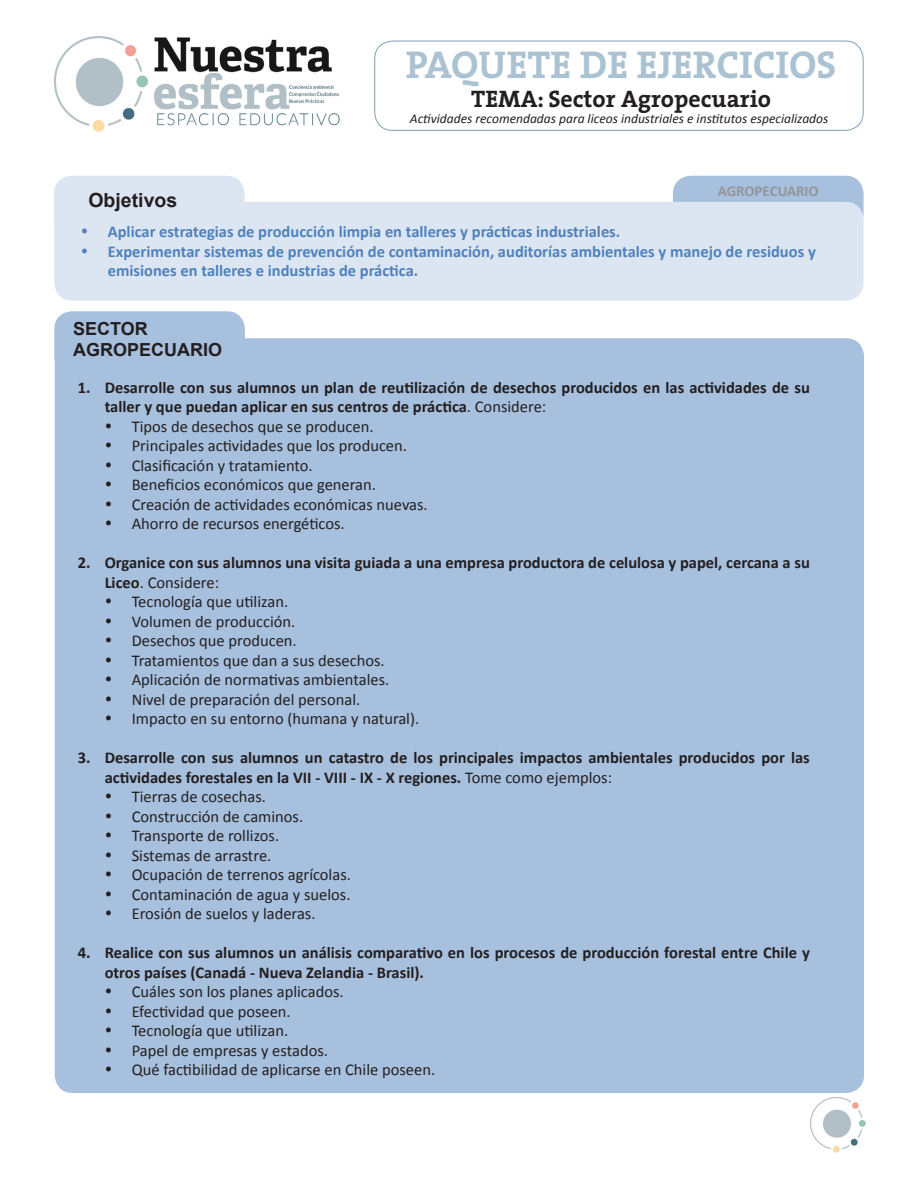
<style>
.page{position:relative;width:918px;height:1188px;background:#fff}
.page>*{position:absolute;margin:0;border:0;box-sizing:border-box;transform-origin:0 0}
.t1{font:700 39px "The Serif";color:#aac2d2}
.t2{font:700 24px "The Serif";color:#231f20}
.t3{font:700 19.5px "Arial";color:#231f20}
.t4{font:700 18px/21.6px "Arial";color:#231f20}
.t5{font:16.5px "Calibri";color:#231f20}
.t6{font:700 16.5px/19.5px "Calibri";color:#231f20}
.t7{font:700 16.5px/19.5px "Calibri";color:#4f81bd}
.t8{font:700 15px "Calibri";color:#939598}
.t9{font:italic 13.5px "Calibri";color:#231f20}
.s1{font-weight:400}
</style>
<div class="page">
<div style="left:673px;top:176px;width:191px;height:56px;background:#a7c0de;border-radius:18px"></div>
<img style="left:54px;top:36px;width:286px;height:96px">
<div style="left:374px;top:41px;width:490px;height:90px;border:1px solid #7ea1b7;border-radius:18px"></div>
<img style="left:810px;top:1098px;width:56px;height:55px">
<div style="left:54px;top:176px;width:191px;height:63px;background:#dce6f2;border-radius:18px"></div>
<div style="left:54px;top:202px;width:810px;height:99px;background:#dce6f2;border-radius:18px"></div>
<div style="left:54px;top:311px;width:191px;height:63px;background:#a7c0de;border-radius:18px"></div>
<div style="left:55px;top:338px;width:809px;height:755px;background:#a7c0de;border-radius:18px"></div>
<p class="t3" style="left:88px;top:189px;width:90px">Objetivos</p>
<p class="t1" style="left:406px;top:32px;width:432px">PAQUETE DE EJERCICIOS</p>
<p class="t2" style="left:471px;top:79px;width:301px">TEMA: Sector Agropecuario</p>
<p class="t9" style="left:410px;top:110px;width:420px">Actividades recomendadas para liceos industriales e institutos especializados</p>
<p class="t8" style="left:718px;top:182px;width:102px">AGROPECUARIO</p>
<p class="t7" style="left:81px;top:222px;width:541px">• Aplicar estrategias de producción limpia en talleres y prácticas industriales.</p>
<p class="t7" style="left:108px;top:241px;width:710px;text-indent:-27px">• Experimentar sistemas de prevención de contaminación, auditorías ambientales y manejo de residuos y emisiones en talleres e industrias de práctica.</p>
<p class="t4" style="left:73px;top:318px;width:151px">SECTOR<br>AGROPECUARIO</p>
<p class="t6" style="left:105px;top:378px;width:707px;text-indent:-27px">1. Desarrolle con sus alumnos un plan de reutilización de desechos producidos en las actividades de su taller y que puedan aplicar en sus centros de práctica<span class="s1">. Considere:</span></p>
<p class="t5" style="left:105px;top:416px;width:270px">• Tipos de desechos que se producen.</p>
<p class="t5" style="left:105px;top:435px;width:304px">• Principales actividades que los producen.</p>
<p class="t5" style="left:105px;top:455px;width:210px">• Clasificación y tratamiento.</p>
<p class="t5" style="left:105px;top:474px;width:273px">• Beneficios económicos que generan.</p>
<p class="t5" style="left:105px;top:494px;width:325px">• Creación de actividades económicas nuevas.</p>
<p class="t5" style="left:105px;top:513px;width:242px">• Ahorro de recursos energéticos.</p>
<p class="t6" style="left:105px;top:553px;width:707px;text-indent:-27px">2. Organice con sus alumnos una visita guiada a una empresa productora de celulosa y papel, cercana a su<br>Liceo<span class="s1">. Considere:</span></p>
<p class="t5" style="left:105px;top:591px;width:185px">• Tecnología que utilizan.</p>
<p class="t5" style="left:105px;top:611px;width:192px">• Volumen de producción.</p>
<p class="t5" style="left:105px;top:630px;width:194px">• Desechos que producen.</p>
<p class="t5" style="left:105px;top:650px;width:281px">• Tratamientos que dan a sus desechos.</p>
<p class="t5" style="left:105px;top:669px;width:286px">• Aplicación de normativas ambientales.</p>
<p class="t5" style="left:105px;top:689px;width:257px">• Nivel de preparación del personal.</p>
<p class="t5" style="left:105px;top:708px;width:316px">• Impacto en su entorno (humana y natural).</p>
<p class="t6" style="left:105px;top:748px;width:707px;text-indent:-27px">3. Desarrolle con sus alumnos un catastro de los principales impactos ambientales producidos por las actividades forestales en la VII - VIII - IX - X regiones. <span class="s1">Tome como ejemplos:</span></p>
<p class="t5" style="left:105px;top:786px;width:163px">• Tierras de cosechas.</p>
<p class="t5" style="left:105px;top:806px;width:200px">• Construcción de caminos.</p>
<p class="t5" style="left:105px;top:825px;width:176px">• Transporte de rollizos.</p>
<p class="t5" style="left:105px;top:845px;width:168px">• Sistemas de arrastre.</p>
<p class="t5" style="left:105px;top:864px;width:248px">• Ocupación de terrenos agrícolas.</p>
<p class="t5" style="left:105px;top:884px;width:247px">• Contaminación de agua y suelos.</p>
<p class="t5" style="left:105px;top:903px;width:212px">• Erosión de suelos y laderas.</p>
<p class="t6" style="left:105px;top:943px;width:707px;text-indent:-27px">4. Realice con sus alumnos un análisis comparativo en los procesos de producción forestal entre Chile y otros países (Canadá - Nueva Zelandia - Brasil).</p>
<p class="t5" style="left:105px;top:981px;width:241px">• Cuáles son los planes aplicados.</p>
<p class="t5" style="left:105px;top:1001px;width:188px">• Efectividad que poseen.</p>
<p class="t5" style="left:105px;top:1020px;width:185px">• Tecnología que utilizan.</p>
<p class="t5" style="left:105px;top:1040px;width:225px">• Papel de empresas y estados.</p>
<p class="t5" style="left:105px;top:1059px;width:332px">• Qué factibilidad de aplicarse en Chile poseen.</p>
</div>
